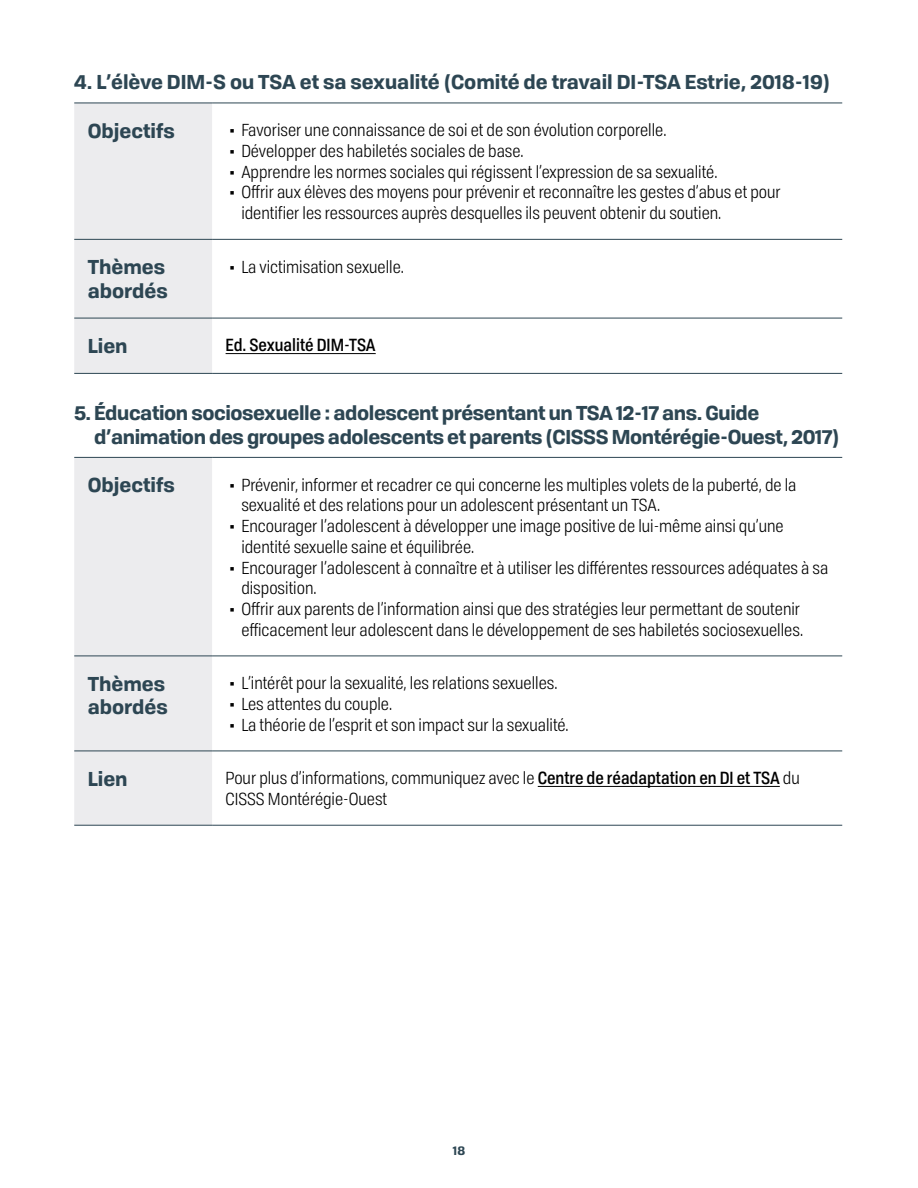
<style>
.page{position:relative;width:918px;height:1188px;background:#fff}
.page>*{position:absolute;margin:0;border:0;box-sizing:border-box;transform-origin:0 0}
.t1{font:700 19.5px/23.4px "Tofino";letter-spacing:-.02em;color:#2d4653}
.t2{font:700 19.5px/23.4px "Tofino";color:#2d4653}
.t3{font:17.25px/20.7px "Tofino Narrow";color:#000}
.t4{font:500 17.25px "Tofino Narrow";color:#000}
.t5{font:700 12px "Tofino";color:#2d4653}
.s1{font-family:"Tofino";font-weight:700}
.s2{font-weight:500}
</style>
<div class="page">
<div style="left:74px;top:104px;width:138px;height:269px;background:#ececee"></div>
<hr style="left:212px;top:239px;width:630px;height:1px;background:#2d4653">
<hr style="left:212px;top:318px;width:630px;height:1px;background:#2d4653">
<hr style="left:74px;top:103px;width:138px;height:1px;background:#2d4653">
<hr style="left:212px;top:103px;width:630px;height:1px;background:#2d4653">
<hr style="left:74px;top:373px;width:138px;height:1px;background:#2d4653">
<hr style="left:212px;top:373px;width:630px;height:1px;background:#2d4653">
<hr style="left:74px;top:239px;width:138px;height:1px;background:#2d4653">
<hr style="left:74px;top:318px;width:138px;height:1px;background:#2d4653">
<hr style="left:226px;top:353px;width:150px;height:1px;background:#000">
<div style="left:74px;top:458px;width:138px;height:367px;background:#ececee"></div>
<hr style="left:212px;top:656px;width:630px;height:1px;background:#2d4653">
<hr style="left:212px;top:751px;width:630px;height:1px;background:#2d4653">
<hr style="left:74px;top:457px;width:138px;height:1px;background:#2d4653">
<hr style="left:212px;top:457px;width:630px;height:1px;background:#2d4653">
<hr style="left:74px;top:825px;width:138px;height:1px;background:#2d4653">
<hr style="left:212px;top:825px;width:630px;height:1px;background:#2d4653">
<hr style="left:74px;top:656px;width:138px;height:1px;background:#2d4653">
<hr style="left:74px;top:751px;width:138px;height:1px;background:#2d4653">
<hr style="left:538px;top:786px;width:242px;height:1px;background:#000">
<p class="t2" style="left:74px;top:69px;width:757px">4. L’élève DIM-S ou TSA et sa sexualité (Comité de travail DI-TSA Estrie, 2018-19)</p>
<p class="t2" style="left:88px;top:118px;width:89px">Objectifs</p>
<p class="t3" style="left:228px;top:119px;width:440px"><span class="s1">•</span> Favoriser une connaissance de soi et de son évolution corporelle.</p>
<p class="t3" style="left:228px;top:139px;width:297px"><span class="s1">•</span> Développer des habiletés sociales de base.</p>
<p class="t3" style="left:228px;top:160px;width:491px"><span class="s1">•</span> Apprendre les normes sociales qui régissent l’expression de sa sexualité.</p>
<p class="t3" style="left:241px;top:181px;width:541px;text-indent:-14px"><span class="s1">•</span> Offrir aux élèves des moyens pour prévenir et reconnaître les gestes d’abus et pour identifier les ressources auprès desquelles ils peuvent obtenir du soutien.</p>
<p class="t2" style="left:88px;top:254px;width:82px">Thèmes abordés</p>
<p class="t3" style="left:228px;top:255px;width:178px"><span class="s1">•</span> La victimisation sexuelle.</p>
<p class="t1" style="left:88px;top:333px;width:41px">Lien</p>
<p class="t4" style="left:226px;top:332px;width:152px">Ed. Sexualité DIM-TSA</p>
<p class="t1" style="left:94px;top:400px;width:747px;text-indent:-20px">5. Éducation sociosexuelle : adolescent présentant un TSA 12-17 ans. Guide d’animation des groupes adolescents et parents (CISSS Montérégie-Ouest, 2017)</p>
<p class="t2" style="left:88px;top:472px;width:89px">Objectifs</p>
<p class="t3" style="left:241px;top:473px;width:557px;text-indent:-14px"><span class="s1">•</span> Prévenir, informer et recadrer ce qui concerne les multiples volets de la puberté, de la sexualité et des relations pour un adolescent présentant un TSA.</p>
<p class="t3" style="left:241px;top:515px;width:544px;text-indent:-14px"><span class="s1">•</span> Encourager l’adolescent à développer une image positive de lui-même ainsi qu’une identité sexuelle saine et équilibrée.</p>
<p class="t3" style="left:241px;top:556px;width:589px;text-indent:-14px"><span class="s1">•</span> Encourager l’adolescent à connaître et à utiliser les différentes ressources adéquates à sa disposition.</p>
<p class="t3" style="left:228px;top:597px;width:577px;text-align:right"><span class="s1">•</span> Offrir aux parents de l’information ainsi que des stratégies leur permettant de soutenir efficacement leur adolescent dans le développement de ses habiletés sociosexuelles.</p>
<p class="t2" style="left:88px;top:671px;width:82px">Thèmes abordés</p>
<p class="t3" style="left:228px;top:672px;width:331px"><span class="s1">•</span> L’intérêt pour la sexualité, les relations sexuelles.</p>
<p class="t3" style="left:228px;top:692px;width:166px"><span class="s1">•</span> Les attentes du couple.</p>
<p class="t3" style="left:228px;top:713px;width:342px"><span class="s1">•</span> La théorie de l’esprit et son impact sur la sexualité.</p>
<p class="t1" style="left:88px;top:766px;width:41px">Lien</p>
<p class="t3" style="left:226px;top:767px;width:576px">Pour plus d’informations, communiquez avec le <span class="s2">Centre de réadaptation en DI et TSA</span> du<br>CISSS Montérégie-Ouest</p>
<p class="t5" style="left:453px;top:1141px;width:14px">18</p>
</div>
